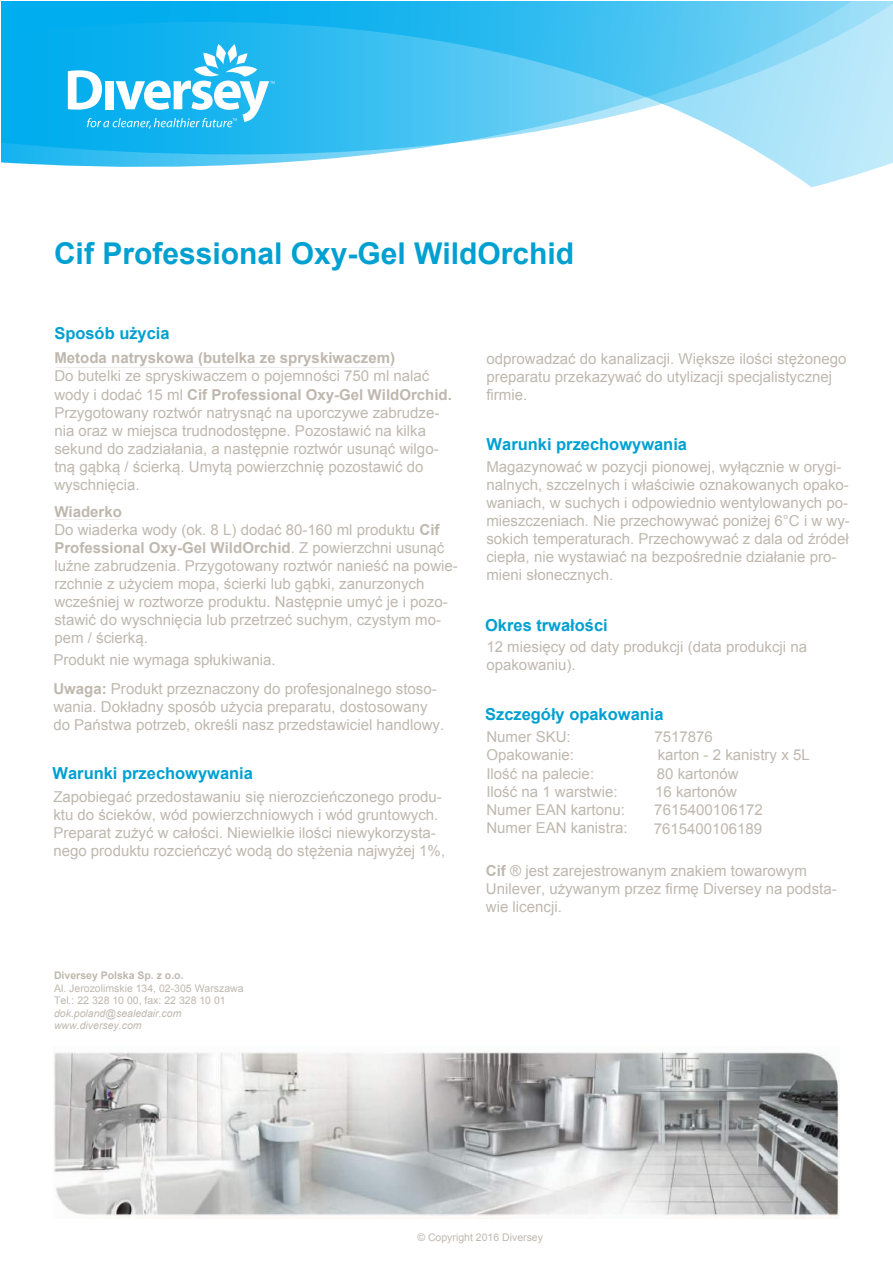
<style>
.page{position:relative;width:893px;height:1263px;background:#fff}
.page>*{position:absolute;margin:0;border:0;box-sizing:border-box;transform-origin:0 0}
.t1{font:700 30px "Arial";color:#00a0d1}
.t2{font:700 16.5px "Arial";color:#00a0d1}
.t3{font:15px/18px "Arial";color:#bfb8af}
.t4{font:700 15px "Arial";color:#bfb8af}
.t5{font:10.5px/12.6px "Arial";color:#bfb8af}
.t6{font:italic 10.5px/12.6px "Arial";color:#bfb8af}
.t7{font:700 10.5px "Arial";color:#bfb8af}
.s1{font-weight:700}
</style>
<div class="page">
<img style="left:53px;top:1052px;width:786px;height:166px">
<svg style="left:784px;top:156px;width:109px;height:31px"></svg>
<div style="left:870px;top:1px;width:23px;height:155px;background:#beeafa"></div>
<svg style="left:2px;top:1px;width:868px;height:167px;background:#61cbf3"></svg>
<svg style="left:68px;top:42px;width:207px;height:87px"></svg>
<h1 class="t1" style="left:54px;top:233px;width:522px">Cif Professional Oxy-Gel WildOrchid</h1>
<p class="t2" style="left:54px;top:322px;width:117px">Sposób użycia</p>
<p class="t4" style="left:54px;top:348px;width:342px">Metoda natryskowa (butelka ze spryskiwaczem)</p>
<p class="t3" style="left:54px;top:367px;width:399px">Do butelki ze spryskiwaczem o pojemności 750 ml nalać wody i dodać 15 ml <span class="s1">Cif Professional Oxy-Gel WildOrchid.<br></span>Przygotowany roztwór natrysnąć na uporczywe zabrudze&shy;nia oraz w miejsca trudnodostępne. Pozostawić na kilka sekund do zadziałania, a następnie roztwór usunąć wilgo&shy;tną gąbką / ścierką. Umytą powierzchnię pozostawić do wyschnięcia.</p>
<p class="t3" style="left:54px;top:502px;width:405px"><span class="s1">Wiaderko<br></span>Do wiaderka wody (ok. 8 L) dodać 80-160 ml produktu <span class="s1">Cif Professional Oxy-Gel WildOrchid</span>.. Z powierzchni usunąć luźne zabrudzenia. Przygotowany roztwór nanieść na powie&shy;rzchnie z użyciem mopa, ścierki lub gąbki, zanurzonych wcześniej w roztworze produktu. Następnie umyć je i pozo&shy;stawić do wyschnięcia lub przetrzeć suchym, czystym mo&shy;pem / ścierką.</p>
<p class="t3" style="left:53px;top:680px;width:392px"><span class="s1">Uwaga:</span> Produkt przeznaczony do profesjonalnego stoso&shy;wania. Dokładny sposób użycia preparatu, dostosowany do Państwa potrzeb, określi nasz przedstawiciel handlowy.</p>
<p class="t3" style="left:53px;top:651px;width:224px">Produkt nie wymaga spłukiwania.</p>
<p class="t2" style="left:53px;top:762px;width:202px">Warunki przechowywania</p>
<p class="t3" style="left:53px;top:788px;width:393px">Zapobiegać przedostawaniu się nierozcieńczonego produ&shy;ktu do ścieków, wód powierzchniowych i wód gruntowych.<br>Preparat zużyć w całości. Niewielkie ilości niewykorzysta&shy;nego produktu rozcieńczyć wodą do stężenia najwyżej 1%,</p>
<p class="t7" style="left:54px;top:968px;width:131px">Diversey Polska Sp. z o.o.</p>
<p class="t5" style="left:54px;top:981px;width:191px">Al. Jerozolimskie 134, 02-305 Warszawa<br>Tel.: 22 328 10 00, fax: 22 328 10 01</p>
<p class="t6" style="left:54px;top:1007px;width:129px">dok.poland@sealedair.com www.diversey.com</p>
<p class="t3" style="left:486px;top:349px;width:362px">odprowadzać do kanalizacji. Większe ilości stężonego preparatu przekazywać do utylizacji specjalistycznej firmie.</p>
<p class="t2" style="left:487px;top:433px;width:202px">Warunki przechowywania</p>
<p class="t3" style="left:486px;top:458px;width:365px">Magazynować w pozycji pionowej, wyłącznie w orygi&shy;nalnych, szczelnych i właściwie oznakowanych opako&shy;waniach, w suchych i odpowiednio wentylowanych po&shy;mieszczeniach. Nie przechowywać poniżej 6°C i w wy&shy;sokich temperaturach. Przechowywać z dala od źródeł ciepła, nie wystawiać na bezpośrednie działanie pro&shy;mieni słonecznych.</p>
<p class="t2" style="left:485px;top:614px;width:124px">Okres trwałości</p>
<p class="t3" style="left:486px;top:638px;width:322px">12 miesięcy od daty produkcji (data produkcji na opakowaniu).</p>
<p class="t2" style="left:485px;top:703px;width:180px">Szczegóły opakowania</p>
<p class="t3" style="left:486px;top:728px;width:86px">Numer SKU:</p>
<p class="t3" style="left:654px;top:728px;width:60px">7517876</p>
<p class="t3" style="left:486px;top:746px;width:89px">Opakowanie:</p>
<p class="t3" style="left:658px;top:746px;width:154px">karton - 2 kanistry x 5L</p>
<p class="t3" style="left:486px;top:764px;width:109px">Ilość na palecie:</p>
<p class="t3" style="left:657px;top:764px;width:83px">80 kartonów</p>
<p class="t3" style="left:486px;top:782px;width:133px">Ilość na 1 warstwie:</p>
<p class="t3" style="left:655px;top:782px;width:83px">16 kartonów</p>
<p class="t3" style="left:486px;top:800px;width:140px">Numer EAN kartonu:</p>
<p class="t3" style="left:654px;top:800px;width:110px">7615400106172</p>
<p class="t3" style="left:486px;top:818px;width:143px">Numer EAN kanistra:</p>
<p class="t3" style="left:654px;top:819px;width:110px">7615400106189</p>
<p class="t3" style="left:486px;top:861px;width:352px"><span class="s1">Cif</span> ® jest zarejestrowanym znakiem towarowym<br>Unilever, używanym przez firmę Diversey na podsta&shy;wie licencji.</p>
<p class="t5" style="left:417px;top:1231px;width:127px">© Copyright 2016 Diversey</p>
</div>
